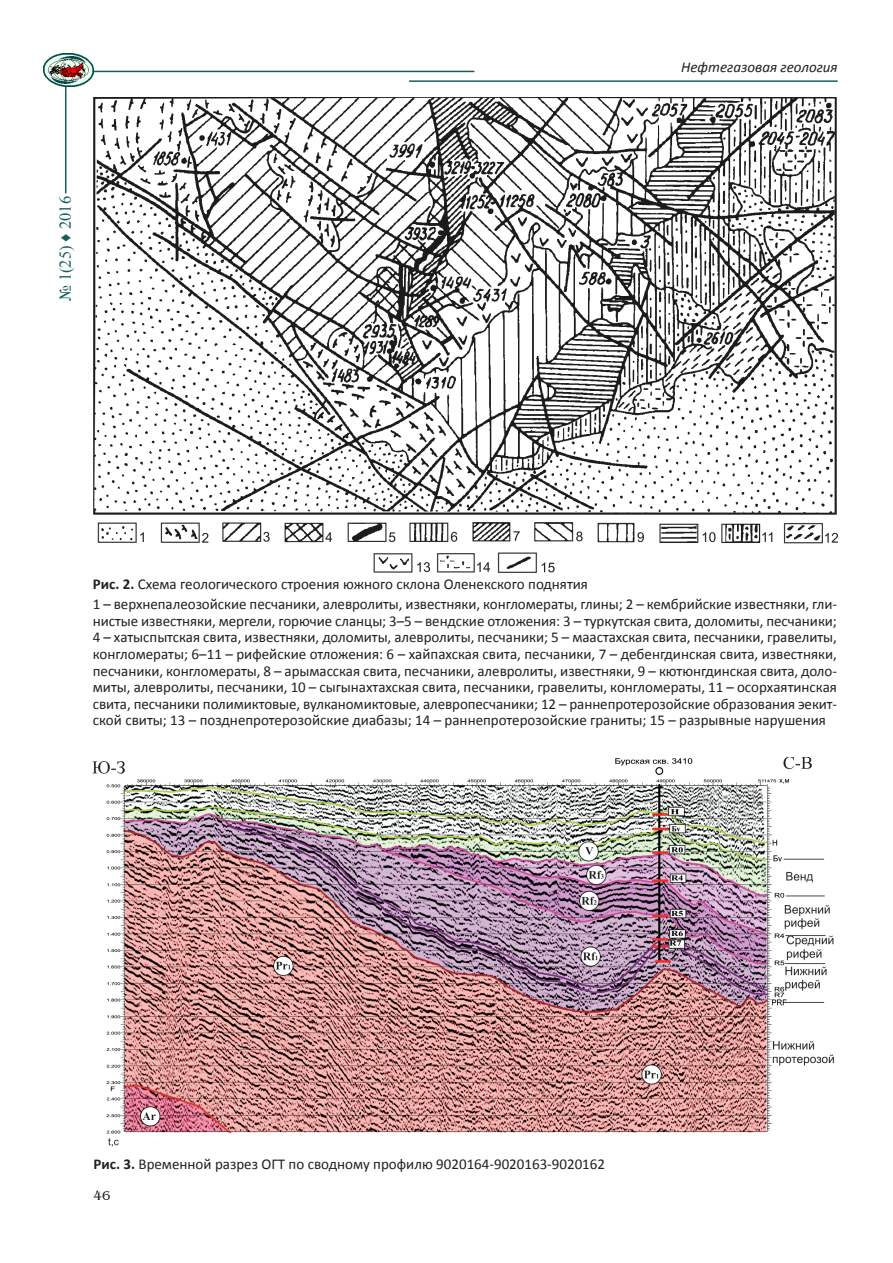
<style>
.page{position:relative;width:893px;height:1263px;background:#fff}
.page>*{position:absolute;margin:0;border:0;box-sizing:border-box;transform-origin:0 0}
.t1{font:16.5px "Times New Roman";color:#195f59}
.t2{font:15px/16.5px "Calibri";color:#231f20}
.t3{font:italic 15px "Calibri";color:#231f20}
.t4{font:13.5px "AG Benguiat";color:#231f20}
.s1{font-weight:700}
</style>
<div class="page">
<hr style="left:65px;top:71px;width:2px;height:122px;background:#195f59">
<hr style="left:61px;top:71px;width:413px;height:1px;background:#195f59">
<hr style="left:409px;top:80px;width:429px;height:2px;background:#195f59">
<img style="left:43px;top:54px;width:51px;height:32px">
<img style="left:94px;top:98px;width:743px;height:474px">
<img style="left:92px;top:758px;width:742px;height:388px">
<p class="t1" style="left:54px;top:301px;width:107px;rotate:-90deg">№ 1(25) ♦ 2016</p>
<p class="t3" style="left:681px;top:58px;width:158px">Нефтегазовая геология</p>
<p class="t2" style="left:93px;top:573px;width:746px;line-height:20.7px"><span class="s1">Рис. 2.</span> Схема геологического строения южного склона Оленекского поднятия<br>1 – верхнепалеозойские песчаники, алевролиты, известняки, конгломераты, глины; 2 – кембрийские известняки, гли-</p>
<p class="t2" style="left:93px;top:612px;width:746px;text-align:justify">нистые известняки, мергели, горючие сланцы; 3–5 – вендские отложения: 3 – туркутская свита, доломиты, песчаники; 4 – хатыспытская свита, известняки, доломиты, алевролиты, песчаники; 5 – маастахская свита, песчаники, гравелиты, конгломераты; 6–11 – рифейские отложения: 6 – хайпахская свита, песчаники, 7 – дебенгдинская свита, известняки, песчаники, конгломераты, 8 – арымасская свита, песчаники, алевролиты, известняки, 9 – кютюнгдинская свита, доло&shy;миты, алевролиты, песчаники, 10 – сыгынахтахская свита, песчаники, гравелиты, конгломераты, 11 – осорхаятинская свита, песчаники полимиктовые, вулканомиктовые, алевропесчаники; 12 – раннепротерозойские образования эекит&shy;ской свиты; 13 – позднепротерозойские диабазы; 14 – раннепротерозойские граниты; 15 – разрывные нарушения</p>
<p class="t2" style="left:94px;top:1155px;width:513px"><span class="s1">Рис. 3.</span> Временной разрез ОГТ по сводному профилю 9020164-9020163-9020162</p>
<p class="t4" style="left:94px;top:1188px;width:19px">46</p>
</div>
